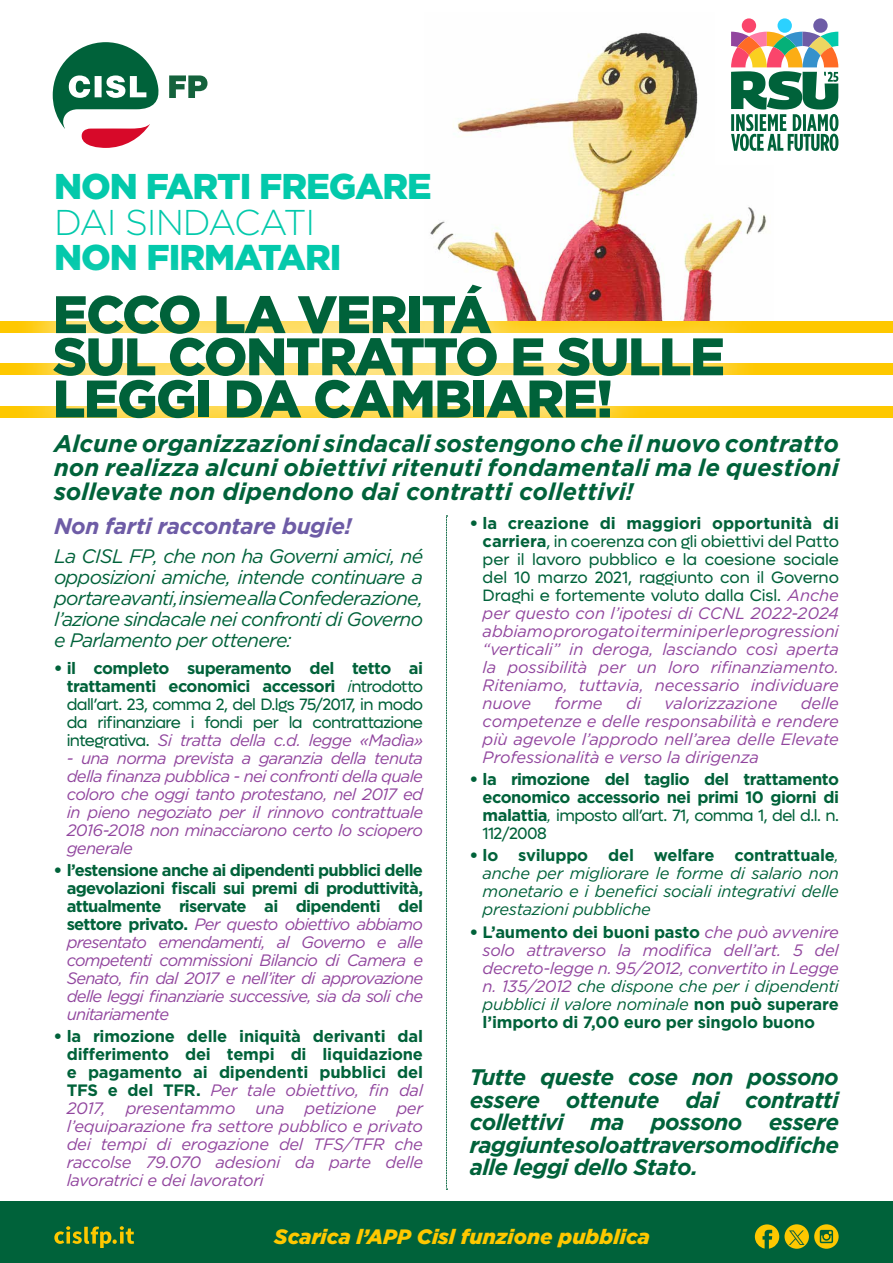
<style>
.page{position:relative;width:893px;height:1263px;background:#fff}
.page>*{position:absolute;margin:0;border:0;box-sizing:border-box;transform-origin:0 0}
.t1{font:900 52.65px/42.2px "Gotham";letter-spacing:-.03em;color:#00623a}
.t2{font:900 35.85px "Gotham";letter-spacing:-.03em;color:#03c9ab}
.t3{font:300 35.85px "Gotham";letter-spacing:-.03em;color:#03c9ab}
.t4{font:italic 700 24px/24px "Gotham";color:#00623a;text-align:justify}
.t5{font:italic 700 22.5px/22.5px "Gotham";letter-spacing:-.03em;color:#00623a;text-align:justify}
.t6{font:italic 700 22.5px "Gotham";letter-spacing:-.02em;color:#6e5ca6}
.t7{font:italic 900 20.7px "Gotham";color:#fec800}
.t8{font:italic 19.5px/21px "Gotham";letter-spacing:-.045em;color:#00623a;text-align:justify}
.t9{font:italic 16.5px/18px "Gotham";letter-spacing:-.025em;color:#91459e;text-align:justify}
.t10{font:16.5px/18px "Lufga";letter-spacing:-.035em;color:#00623a}
.t11{font:700 16.5px/18px "Gotham";letter-spacing:-.03em;color:#00623a;text-align:right}
.t12{font:italic 16.5px/18px "Gotham";letter-spacing:-.02em;color:#00623a;text-align:justify}
.t13{font:700 16.5px "Gotham";color:#00623a}
.s1{font-weight:900}
.s2{font-weight:400;font-style:italic}
.s3{font-family:"Lufga";font-weight:400}
.s4{font-family:"Lufga";font-style:normal;color:#00623a}
.s5{font-weight:900;font-style:normal;color:#00623a}
.s6{font-weight:700;font-style:normal;color:#00623a}
.s7{font-family:"Gotham";font-weight:700}
.s8{font-family:"Gotham";font-style:italic;color:#91459e}
.s9{font-family:"Gotham";font-style:italic}
.s10{font-weight:900;font-style:normal}
.s11{font-weight:700;font-style:normal}
.s12{color:#00623a}
</style>
<div class="page">
<img style="left:430px;top:32px;width:343px;height:290px">
<svg style="left:446px;top:516px;width:1px;height:674px"></svg>
<div style="left:715px;top:0;width:134px;height:165px;background:#fff"></div>
<div style="left:0;top:322px;width:893px;height:11px;background:#fec800"></div>
<div style="left:0;top:364px;width:893px;height:11px;background:#fec800"></div>
<div style="left:0;top:406px;width:893px;height:12px;background:#fec800"></div>
<svg style="left:53px;top:42px;width:106px;height:106px"></svg>
<svg style="left:169px;top:75px;width:38px;height:23px"></svg>
<svg style="left:15px;top:248px;width:747px;height:170px"></svg>
<div style="left:0;top:1201px;width:893px;height:62px;background:#00623a"></div>
<svg style="left:755px;top:1224px;width:24px;height:24px"></svg>
<svg style="left:814px;top:1224px;width:25px;height:25px"></svg>
<svg style="left:54px;top:1226px;width:80px;height:22px"></svg>
<div style="left:784px;top:1224px;width:25px;height:25px;background:#fec800;border-radius:50%"></div>
<svg style="left:789px;top:1230px;width:15px;height:15px"></svg>
<div style="left:742px;top:18px;width:14px;height:15px;background:#fa456b;border-radius:50%"></div>
<div style="left:777px;top:18px;width:15px;height:15px;background:#2bd1ff;border-radius:50%"></div>
<div style="left:813px;top:18px;width:15px;height:15px;background:#6e5ca6;border-radius:50%"></div>
<svg style="left:731px;top:32px;width:107px;height:119px"></svg>
<h2 class="t2" style="left:54px;top:161px;width:379px">NON FARTI FREGARE</h2>
<h2 class="t3" style="left:54px;top:199px;width:263px">DAI SINDACATI</h2>
<h2 class="t2" style="left:54px;top:233px;width:289px">NON FIRMATARI</h2>
<h1 class="t1" style="left:53px;top:293px;width:674px">ECCO LA VERITÁ<br>SUL CONTRATTO E SULLE<br>LEGGI DA CAMBIARE!</h1>
<h3 class="t4" style="left:54px;top:431px;width:786px">Alcune organizzazioni sindacali sostengono che il nuovo contratto non realizza alcuni obiettivi ritenuti fondamentali ma le questioni sollevate non dipendono dai contratti collettivi!</h3>
<h3 class="t6" style="left:54px;top:511px;width:299px">Non farti raccontare bugie!</h3>
<p class="t8" style="left:54px;top:545px;width:371px">La CISL FP, che non ha Governi amici, né opposizioni amiche, intende continuare a portare avanti, insieme alla Confederazione, l’azione sindacale nei confronti di Governo e Parlamento per ottenere:</p>
<p class="t11" style="left:54px;top:659px;width:371px"><span class="s1">•</span> il completo superamento del tetto ai trattamenti economici accessori <span class="s2">i</span><span class="s3">ntrodotto</span></p>
<p class="t10" style="left:67px;top:695px;width:358px">dall’art. 23, comma 2, del D.lgs 75/2017, in modo da rifinanziare i fondi per la contrattazione</p>
<p class="t9" style="left:67px;top:730px;width:358px"><span class="s4">integrativa.</span> Si tratta della c.d. legge «Madìa»</p>
<p class="t9" style="left:67px;top:748px;width:358px">- una norma prevista a garanzia della tenuta della finanza pubblica - nei confronti della quale coloro che oggi tanto protestano, nel 2017 ed in pieno negoziato per il rinnovo contrattuale 2016-2018 non minacciarono certo lo sciopero generale</p>
<p class="t9" style="left:67px;top:861px;width:358px;text-indent:-13px"><span class="s5">•</span> <span class="s6">l’estensione anche ai dipendenti pubblici delle agevolazioni fiscali sui premi di produttività, attualmente riservate ai dipendenti del settore privato.</span> Per questo obiettivo abbiamo presentato emendamenti, al Governo e alle competenti commissioni Bilancio di Camera e Senato, fin dal 2017 e nell’iter di approvazione delle leggi finanziarie successive, sia da soli che unitariamente</p>
<p class="t9" style="left:67px;top:1027px;width:358px;text-indent:-13px"><span class="s5">•</span> <span class="s6">la rimozione delle iniquità derivanti dal differimento dei tempi di liquidazione e pagamento ai dipendenti pubblici del TFS e del TFR.</span> Per tale obiettivo, fin dal 2017, presentammo una petizione per l’equiparazione fra settore pubblico e privato dei tempi di erogazione del TFS/TFR che raccolse 79.070 adesioni da parte delle lavoratrici e dei lavoratori</p>
<p class="t13" style="left:470px;top:512px;width:371px"><span class="s1">•</span> la creazione di maggiori opportunità di</p>
<p class="t10" style="left:483px;top:532px;width:358px;text-align:justify"><span class="s7">carriera</span>, in coerenza con gli obiettivi del Patto per il lavoro pubblico e la coesione sociale del 10 marzo 2021, raggiunto con il Governo Draghi e fortemente voluto dalla Cisl. <span class="s8">Anche</span></p>
<p class="t9" style="left:483px;top:604px;width:358px">per questo con l’ipotesi di CCNL 2022-2024 abbiamo prorogato i termini per le progressioni “verticali” in deroga, lasciando così aperta la possibilità per un loro rifinanziamento.<br>Riteniamo, tuttavia, necessario individuare nuove</p>
<p class="t9" style="left:554px;top:694px;width:50px">forme</p>
<p class="t9" style="left:626px;top:694px;width:17px">di</p>
<p class="t9" style="left:664px;top:694px;width:114px">valorizzazione</p>
<p class="t9" style="left:483px;top:694px;width:358px;text-indent:318px">delle competenze e delle responsabilità e rendere più agevole l’approdo nell’area delle Elevate Professionalità e verso la dirigenza</p>
<p class="t11" style="left:470px;top:770px;width:371px"><span class="s1">•</span> la rimozione del taglio del trattamento economico accessorio nei primi 10 giorni di</p>
<p class="t10" style="left:483px;top:806px;width:358px"><span class="s7">malattia</span><span class="s9">,</span> imposto all’art. 71, comma 1, del d.l. n.<br>112/2008</p>
<p class="t12" style="left:483px;top:846px;width:358px;text-indent:-13px"><span class="s10">•</span> <span class="s11">lo sviluppo del welfare contrattuale</span>, anche per migliorare le forme di salario non monetario e i benefici sociali integrativi delle prestazioni pubbliche</p>
<p class="t9" style="left:483px;top:922px;width:358px;text-indent:-13px"><span class="s5">•</span> <span class="s6">L’aumento dei buoni pasto</span> che può avvenire solo attraverso la modifica dell’art. 5 del decreto-legge n. 95/2012, convertito in Legge n. 135/2012 <span class="s12">che dispone che per i dipendenti pubblici il valore nominale</span> <span class="s6">non può superare l’importo di 7,00 euro per singolo buono</span></p>
<h3 class="t5" style="left:470px;top:1066px;width:371px">Tutte queste cose non possono essere ottenute dai contratti collettivi ma possono essere raggiunte solo attraverso modifiche alle leggi dello Stato.</h3>
<p class="t7" style="left:274px;top:1222px;width:377px">Scarica l’APP Cisl funzione pubblica</p>
</div>
